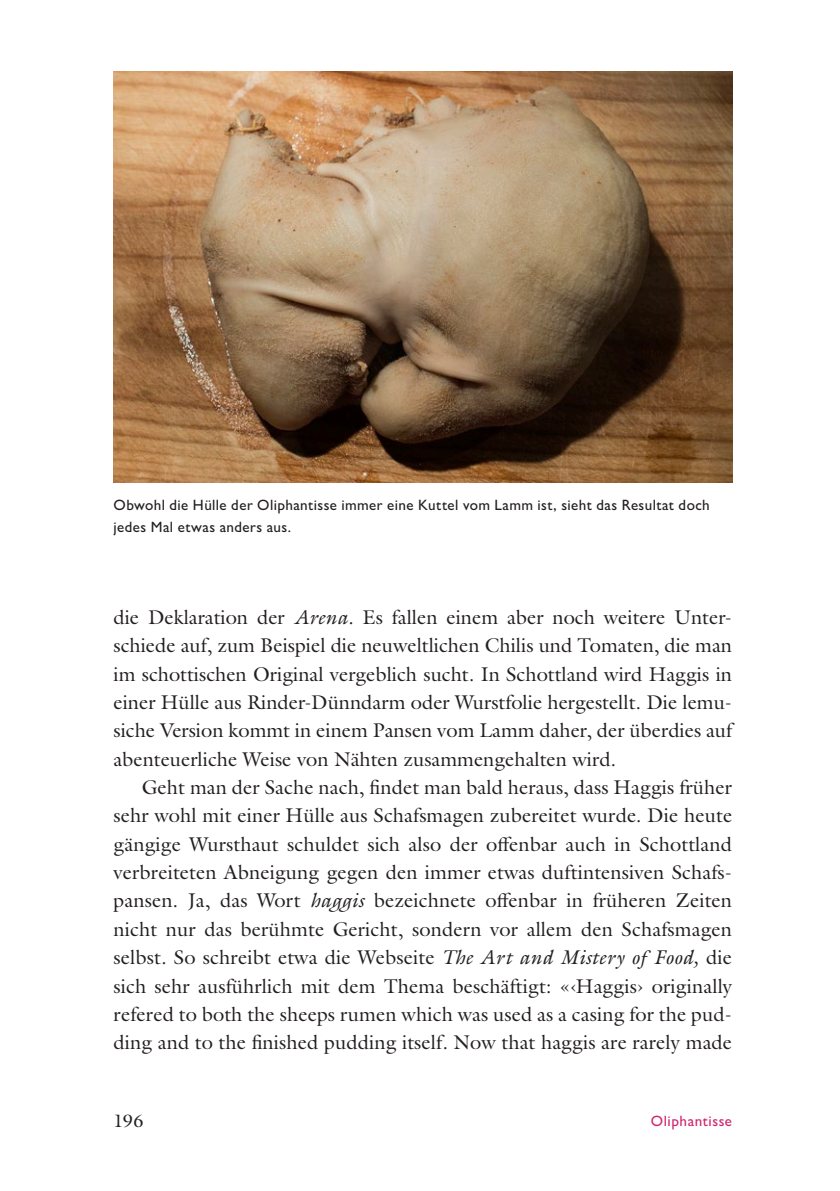
<style>
.page{position:relative;width:840px;height:1191px;background:#fff}
.page>*{position:absolute;margin:0;border:0;box-sizing:border-box;transform-origin:0 0}
.Lauftext{font:20px/28.4px "Galliard Pro";letter-spacing:.005em;color:#231f20;text-align:justify}
.Lauftext_stumpf{font:20px/28.4px "Galliard Pro";color:#231f20;text-align:justify}
.t1{font:18px "Galliard Pro";color:#231f20}
.Bildlegende{font:500 15px/21.2px "Gill Sans Nova";letter-spacing:.025em;color:#231f20}
.t2{font:500 15px "Gill Sans Nova";letter-spacing:.035em;color:#d1246d}
.s1{font-style:italic}
</style>
<div class="page">
<img style="left:113px;top:71px;width:618px;height:411px">
<p class="Bildlegende" style="left:113px;top:494px;width:597px">Obwohl die Hülle der Oliphantisse immer eine Kuttel vom Lamm ist, sieht das Resultat doch jedes Mal etwas anders aus.</p>
<p class="Lauftext_stumpf" style="left:113px;top:602px;width:619px">die Deklaration der <span class="s1">Arena.</span> Es fallen einem aber noch weitere Unter&shy;schiede auf, zum Beispiel die neuweltlichen Chilis und Tomaten, die man im schottischen Original vergeblich sucht. In Schottland wird Haggis in einer Hülle aus Rinder-Dünndarm oder Wurstfolie hergestellt. Die lemu&shy;siche Version kommt in einem Pansen vom Lamm daher, der überdies auf abenteuerliche Weise von Nähten zusammengehalten wird.</p>
<p class="Lauftext" style="left:113px;top:772px;width:620px;text-indent:28px">Geht man der Sache nach, findet man bald heraus, dass Haggis früher sehr wohl mit einer Hülle aus Schafsmagen zubereitet wurde. Die heute gängige Wursthaut schuldet sich also der offenbar auch in Schottland verbreiteten Abneigung gegen den immer etwas duftintensiven Schafs&shy;pansen. Ja, das Wort <span class="s1">haggis</span> bezeichnete offenbar in früheren Zeiten nicht nur das berühmte Gericht, sondern vor allem den Schafsmagen selbst. So schreibt etwa die Webseite <span class="s1">The Art and Mistery of Food,</span> die sich sehr ausführlich mit dem Thema beschäftigt: «‹Haggis› originally refered to both the sheeps rumen which was used as a casing for the pud&shy;ding and to the finished pudding itself. Now that haggis are rarely made</p>
<p class="t1" style="left:113px;top:1108px;width:31px">196</p>
<p class="t2" style="left:650px;top:1111px;width:83px">Oliphantisse</p>
</div>
